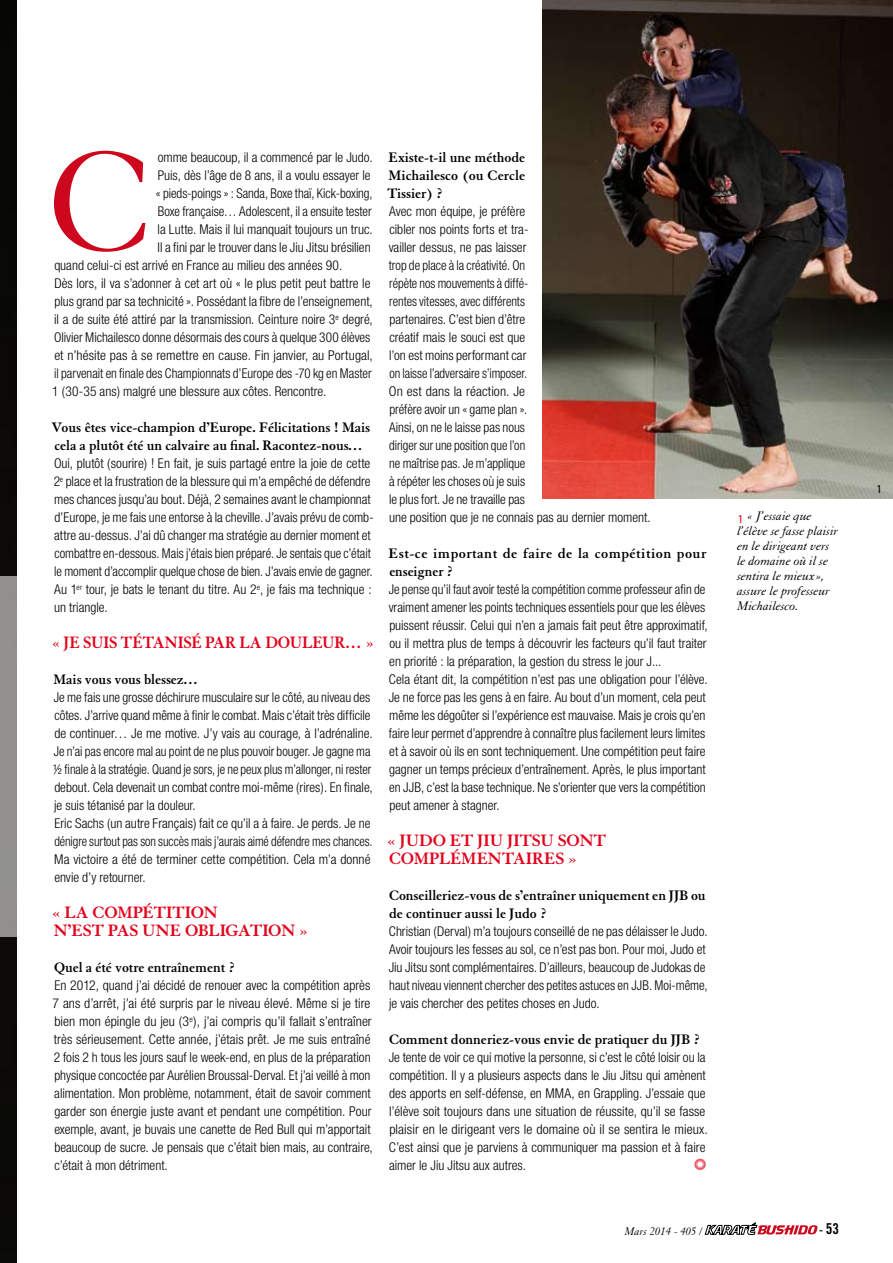
<style>
.page{position:relative;width:893px;height:1263px;background:#fff}
.page>*{position:absolute;margin:0;border:0;box-sizing:border-box;transform-origin:0 0}
.t1{font:155.4px "Granjon";color:#cd071e}
.t2{font:700 18px/18px "Granjon";letter-spacing:-.005em;color:#e2001a}
.t3{font:700 18px "Granjon";letter-spacing:-.005em;color:#e2001a;scale:.93 1}
.t4{font:700 18px "Granjon";letter-spacing:-.025em;color:#e2001a}
.t5{font:700 15px/18px "Granjon";letter-spacing:-.005em;color:#000}
.t6{font:700 15px/18px "Granjon";letter-spacing:.03em;color:#000}
.t7{font:15px "Trade Gothic Bold Cond Twenty";color:#000}
.t8{font:300 condensed 13.5px/18px "Helvetica Neue";color:#000}
.t9{font:300 condensed 13.5px/18px "Helvetica Neue";color:#000;scale:.96 1}
.t10{font:italic 13.5px/15px "Granjon";color:#000}
.t11{font:italic 12px "Granjon";color:#000}
.t12{font:12px "Myriad Pro";color:#000}
.s1{font-size:12px}
</style>
<div class="page">
<div style="left:0;top:0;width:17px;height:1263px;background:#0a0905"></div>
<svg style="left:705px;top:1222px;width:113px;height:13px"></svg>
<div style="left:0;top:576px;width:19px;height:360px;background:#92908f"></div>
<div style="left:0;top:617px;width:51px;height:201px;background:#000;opacity:.36"></div>
<img style="left:543px;top:0;width:350px;height:499px">
<svg style="left:694px;top:1158px;width:12px;height:12px"></svg>
<h1 class="t1" style="left:49px;top:119px;width:105px">C</h1>
<p class="t8" style="left:158px;top:148px;width:216px">omme beaucoup, il a commencé par le Judo.</p>
<p class="t8" style="left:158px;top:166px;width:214px">Puis, dès l’âge de 8 ans, il a voulu essayer le</p>
<p class="t9" style="left:156px;top:184px;width:227px">« pieds-poings » : Sanda, Boxe thaï, Kick-boxing,</p>
<p class="t8" style="left:158px;top:202px;width:216px">Boxe française… Adolescent, il a ensuite tester</p>
<p class="t8" style="left:158px;top:220px;width:217px">la Lutte. Mais il lui manquait toujours un truc.</p>
<p class="t8" style="left:158px;top:238px;width:215px">Il a fini par le trouver dans le Jiu Jitsu brésilien</p>
<p class="t8" style="left:54px;top:256px;width:289px">quand celui-ci est arrivé en France au milieu des années 90.</p>
<p class="t8" style="left:54px;top:274px;width:318px">Dès lors, il va s’adonner à cet art où « le plus petit peut battre le</p>
<p class="t8" style="left:54px;top:292px;width:320px">plus grand par sa technicité ». Possédant la fibre de l’enseignement,</p>
<p class="t8" style="left:54px;top:310px;width:320px">il a de suite été attiré par la transmission. Ceinture noire 3<sup>e</sup> degré,</p>
<p class="t8" style="left:54px;top:328px;width:318px">Olivier Michailesco donne désormais des cours à quelque 300 élèves</p>
<p class="t8" style="left:54px;top:346px;width:320px">et n’hésite pas à se remettre en cause. Fin janvier, au Portugal,</p>
<p class="t9" style="left:54px;top:364px;width:332px">il parvenait en finale des Championnats d’Europe des -70 kg en Master</p>
<p class="t8" style="left:52px;top:382px;width:276px">1 (30-35 ans) malgré une blessure aux côtes. Rencontre.</p>
<p class="t5" style="left:52px;top:418px;width:320px">Vous êtes vice-champion d’Europe. Félicitations ! Mais cela a plutôt été un calvaire au final. Racontez-nous…</p>
<p class="t8" style="left:54px;top:454px;width:322px">Oui, plutôt (sourire) ! En fait, je suis partagé entre la joie de cette 2<sup>e</sup> place et la frustration de la blessure qui m’a empêché de défendre mes chances jusqu’au bout. Déjà, 2 semaines avant le championnat d’Europe, je me fais une entorse à la cheville. J’avais prévu de comb&shy;attre au-dessus. J’ai dû changer ma stratégie au dernier moment et combattre en-dessous. Mais j’étais bien préparé. Je sentais que c’était le moment d’accomplir quelque chose de bien. J’avais envie de gagner.<br>Au 1<sup>er</sup> tour, je bats le tenant du titre. Au 2<sup>e</sup>, je fais ma technique : un triangle.</p>
<h2 class="t3" style="left:52px;top:633px;width:348px">« Je suis tétanisé par la douleur… »</h2>
<p class="t5" style="left:54px;top:670px;width:147px">Mais vous vous blessez…</p>
<p class="t8" style="left:53px;top:688px;width:321px">Je me fais une grosse déchirure musculaire sur le côté, au niveau des côtes. J’arrive quand même à finir le combat. Mais c’était très difficile de continuer… Je me motive. J’y vais au courage, à l’adrénaline.<br>Je n’ai pas encore mal au point de ne plus pouvoir bouger. Je gagne ma ½ finale à la stratégie. Quand je sors, je ne peux plus m’allonger, ni rester debout. Cela devenait un combat contre moi-même (rires). En finale, je suis tétanisé par la douleur.<br>Eric Sachs (un autre Français) fait ce qu’il a à faire. Je perds. Je ne dénigre surtout pas son succès mais j’aurais aimé défendre mes chances.<br>Ma victoire a été de terminer cette compétition. Cela m’a donné envie d’y retourner.</p>
<h2 class="t2" style="left:52px;top:903px;width:55px">«La comp</h2>
<h2 class="t2" style="left:53px;top:903px;width:166px;text-indent:89px">étition n’est pas une obl</h2>
<h2 class="t4" style="left:220px;top:921px;width:90px">igation »</h2>
<p class="t5" style="left:54px;top:958px;width:183px">Quel a été votre entraînement ?</p>
<p class="t8" style="left:53px;top:976px;width:322px">En 2012, quand j’ai décidé de renouer avec la compétition après 7 ans d’arrêt, j’ai été surpris par le niveau élevé. Même si je tire bien mon épingle du jeu (3<sup>e</sup>), j’ai compris qu’il fallait s’entraîner très sérieusement. Cette année, j’étais prêt. Je me suis entraîné 2 fois 2 h tous les jours sauf le week-end, en plus de la préparation physique concoctée par Aurélien Broussal-Derval. Et j’ai veillé à mon alimentation. Mon problème, notamment, était de savoir comment garder son énergie juste avant et pendant une compétition. Pour exemple, avant, je buvais une canette de Red Bull qui m’apportait beaucoup de sucre. Je pensais que c’était bien mais, au contraire, c’était à mon détriment.</p>
<p class="t5" style="left:387px;top:148px;width:140px;text-align:justify">Existe-t-il une méthode Michailesco (ou Cercle Tissier) ?</p>
<p class="t8" style="left:389px;top:202px;width:263px">Avec mon équipe, je préfère<br>cibler nos points forts et tra-<br>vailler dessus, ne pas laisser<br>trop de place à la créativité. On<br>répète nos mouvements à diffé-<br>rentes vitesses, avec différents<br>partenaires. C’est bien d’être<br>créatif mais le souci est que<br>l’on est moins performant car<br>on laisse l’adversaire s’imposer.<br>On est dans la réaction. Je<br>préfère avoir un « game plan ».<br>Ainsi, on ne le laisse pas nous<br>diriger sur une position que l’on<br>ne maîtrise pas. Je m’applique<br>à répéter les choses où je suis<br>le plus fort. Je ne travaille pas<br>une position que je ne connais pas au dernier moment.</p>
<p class="t6" style="left:389px;top:544px;width:319px">Est-ce important de faire de la compétition pour enseigner ?</p>
<p class="t9" style="left:389px;top:580px;width:334px">Je pense qu’il faut avoir testé la compétition comme professeur afin de vraiment amener les points techniques essentiels pour que les élèves puissent réussir. Celui qui n’en a jamais fait peut être approximatif, ou il mettra plus de temps à découvrir les facteurs qu’il faut traiter en priorité : la préparation, la gestion du stress le jour J...<br>Cela étant dit, la compétition n’est pas une obligation pour l’élève.<br>Je ne force pas les gens à en faire. Au bout d’un moment, cela peut même les dégoûter si l’expérience est mauvaise. Mais je crois qu’en faire leur permet d’apprendre à connaître plus facilement leurs limites et à savoir où ils en sont techniquement. Une compétition peut faire gagner un temps précieux d’entraînement. Après, le plus important en JJB, c’est la base technique. Ne s’orienter que vers la compétition peut amener à stagner.</p>
<h2 class="t2" style="left:387px;top:831px;width:214px">« Judo et Jiu Jitsu sont compl</h2>
<h2 class="t2" style="left:450px;top:849px;width:128px">émentaires»</h2>
<p class="t5" style="left:389px;top:886px;width:318px">Conseilleriez-vous de s’entraîner uniquement en JJB ou de continuer aussi le Judo ?</p>
<p class="t8" style="left:389px;top:922px;width:321px">Christian (Derval) m’a toujours conseillé de ne pas délaisser le Judo.<br>Avoir toujours les fesses au sol, ce n’est pas bon. Pour moi, Judo et Jiu Jitsu sont complémentaires. D’ailleurs, beaucoup de Judokas de haut niveau viennent chercher des petites astuces en JJB. Moi-même, je vais chercher des petites choses en Judo.</p>
<p class="t5" style="left:389px;top:1030px;width:313px">Comment donneriez-vous envie de pratiquer du JJB ?</p>
<p class="t8" style="left:389px;top:1048px;width:321px">Je tente de voir ce qui motive la personne, si c’est le côté loisir ou la compétition. Il y a plusieurs aspects dans le Jiu Jitsu qui amènent des apports en self-défense, en MMA, en Grappling. J’essaie que l’élève soit toujours dans une situation de réussite, qu’il se fasse plaisir en le dirigeant vers le domaine où il se sentira le mieux.<br>C’est ainsi que je parviens à communiquer ma passion et à faire aimer le Jiu Jitsu aux autres.</p>
<p class="t10" style="left:737px;top:509px;width:102px"><sub>1</sub> « J’essaie que l’élève se fasse plaisir en le dirigeant vers le domaine où il se sentira le mieux», assure le professeur<br>Michailesco.</p>
<p class="t11" style="left:625px;top:1224px;width:79px">Mars 2014 - 405 /</p>
<p class="t7" style="left:819px;top:1220px;width:21px"><span class="s1">-</span> 53</p>
<p class="t12" style="left:876px;top:481px;width:8px">1</p>
</div>
